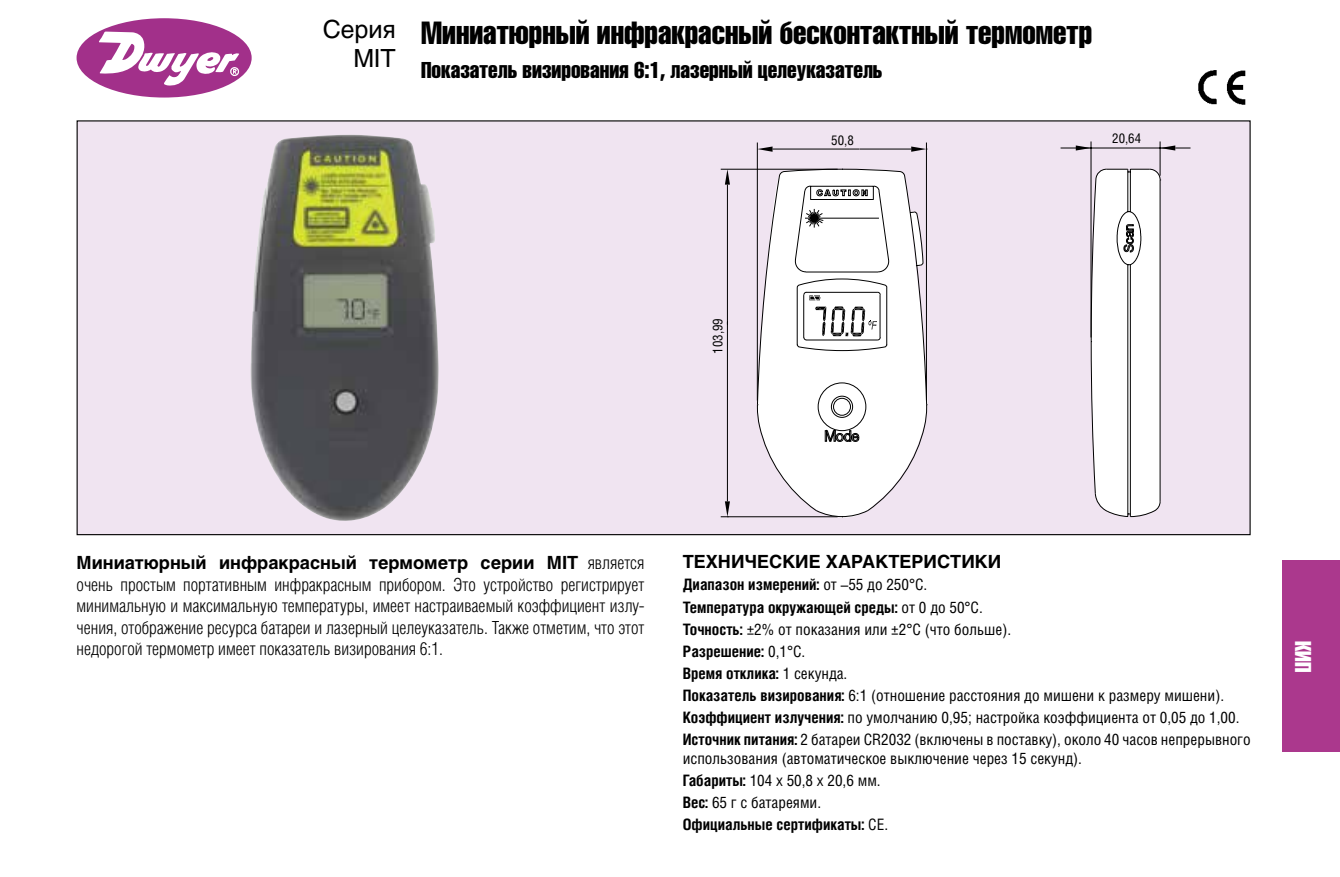
<style>
.page{position:relative;width:1340px;height:877px;background:#fff}
.page>*{position:absolute;margin:0;border:0;box-sizing:border-box;transform-origin:0 0}
.t1{font:31.5px "Helios Compressed C";color:#000}
.t2{font:24.75px/29.7px "Helios C";color:#000;text-align:right}
.t3{font:22.5px "Helios Compressed C";color:#000}
.t4{font:22.5px "Helios Compressed C";color:#fff}
.t5{font:18px/21.6px "Helios Cond Light C";color:#000;text-align:justify}
.t6{font:700 18px "Helios C";color:#000}
.t7{font:15.75px/22.1px "Helios Cond C";color:#000}
.t8{font:13.28px "Helios Cond";color:#000}
.s1{font-family:"Helios Cond Light C";font-weight:400}
.s2{font-weight:700}
</style>
<div class="page">
<div style="left:1282px;top:560px;width:57px;height:192px;background:#ab388d"></div>
<div style="left:77px;top:121px;width:1173px;height:413px;background:#f0e4f1"></div>
<svg style="left:757px;top:146px;width:15px;height:6px"></svg>
<hr style="left:727px;top:322px;width:1px;height:179px;background:#000">
<hr style="left:727px;top:185px;width:1px;height:139px;background:#000">
<hr style="left:720px;top:516px;width:117px;height:1px;background:#000">
<hr style="left:720px;top:169px;width:117px;height:1px;background:#000">
<svg style="left:725px;top:169px;width:5px;height:16px"></svg>
<hr style="left:1090px;top:141px;width:1px;height:196px;background:#000">
<hr style="left:1159px;top:141px;width:1px;height:35px;background:#000">
<svg style="left:725px;top:501px;width:5px;height:16px"></svg>
<svg style="left:1160px;top:145px;width:30px;height:5px"></svg>
<svg style="left:1075px;top:145px;width:16px;height:2px"></svg>
<svg style="left:815px;top:147px;width:346px;height:22px"></svg>
<svg style="left:756px;top:169px;width:406px;height:348px"></svg>
<img style="left:1198px;top:70px;width:48px;height:35px">
<hr style="left:77px;top:0;width:1173px;height:1px;background:#ab388d">
<img style="left:249px;top:135px;width:190px;height:401px">
<div style="left:77px;top:18px;width:175px;height:79px;background:#a2308a;border-radius:50%"></div>
<svg style="left:99px;top:32px;width:140px;height:54px"></svg>
<h2 class="t2" style="left:323px;top:14px;width:74px">Серия<br>MIT</h2>
<h1 class="t1" style="left:421px;top:14px;width:672px">Миниатюрный инфракрасный бесконтактный термометр</h1>
<h3 class="t3" style="left:421px;top:56px;width:463px">Показатель визирования 6:1, лазерный целеуказатель</h3>
<p class="t8" style="left:831px;top:132px;width:24px">50,8</p>
<p class="t8" style="left:1112px;top:130px;width:30px">20,64</p>
<p class="t8" style="left:710px;top:353px;width:37px;rotate:-90deg">103,99</p>
<p class="t6" style="left:77px;top:552px;width:569px">Миниатюрный инфракрасный термометр серии MIT <span class="s1">является</span></p>
<p class="t5" style="left:77px;top:573px;width:569px">очень простым портативным инфракрасным прибором. Это устройство регистрирует минимальную и максимальную температуры, имеет настраиваемый коэффициент излу&shy;чения, отображение ресурса батареи и лазерный целеуказатель. Также отметим, что этот недорогой термометр имеет показатель визирования 6:1.</p>
<p class="t6" style="left:682px;top:551px;width:320px">ТЕХНИЧЕСКИЕ ХАРАКТЕРИСТИКИ</p>
<p class="t7" style="left:682px;top:573px;width:569px"><span class="s2">Диапазон измерений:</span> от –55 до 250°С.<br><span class="s2">Температура окружающей среды:</span> от 0 до 50°С.<br><span class="s2">Точность:</span> ±2% от показания или ±2°С (что больше).<br><span class="s2">Разрешение:</span> 0,1°C.<br><span class="s2">Время отклика:</span> 1 секунда.<br><span class="s2">Показатель визирования:</span> 6:1 (отношение расстояния до мишени к размеру мишени).<br><span class="s2">Коэффициент излучения:</span> по умолчанию 0,95; настройка коэффициента от 0,05 до 1,00.<br><span class="s2">Источник питания:</span> 2 батареи CR2032 (включены в поставку), около 40 часов непрерывного</p>
<p class="t7" style="left:682px;top:747px;width:401px">использования (автоматическое выключение через 15 секунд).<br><span class="s2">Габариты:</span> 104 х 50,8 х 20,6 мм.<br><span class="s2">Вес:</span> 65 г с батареями.<br><span class="s2">Официальные сертификаты:</span> СЕ.</p>
<h3 class="t4" style="left:1316px;top:640px;width:33px;rotate:90deg">КИП</h3>
</div>
